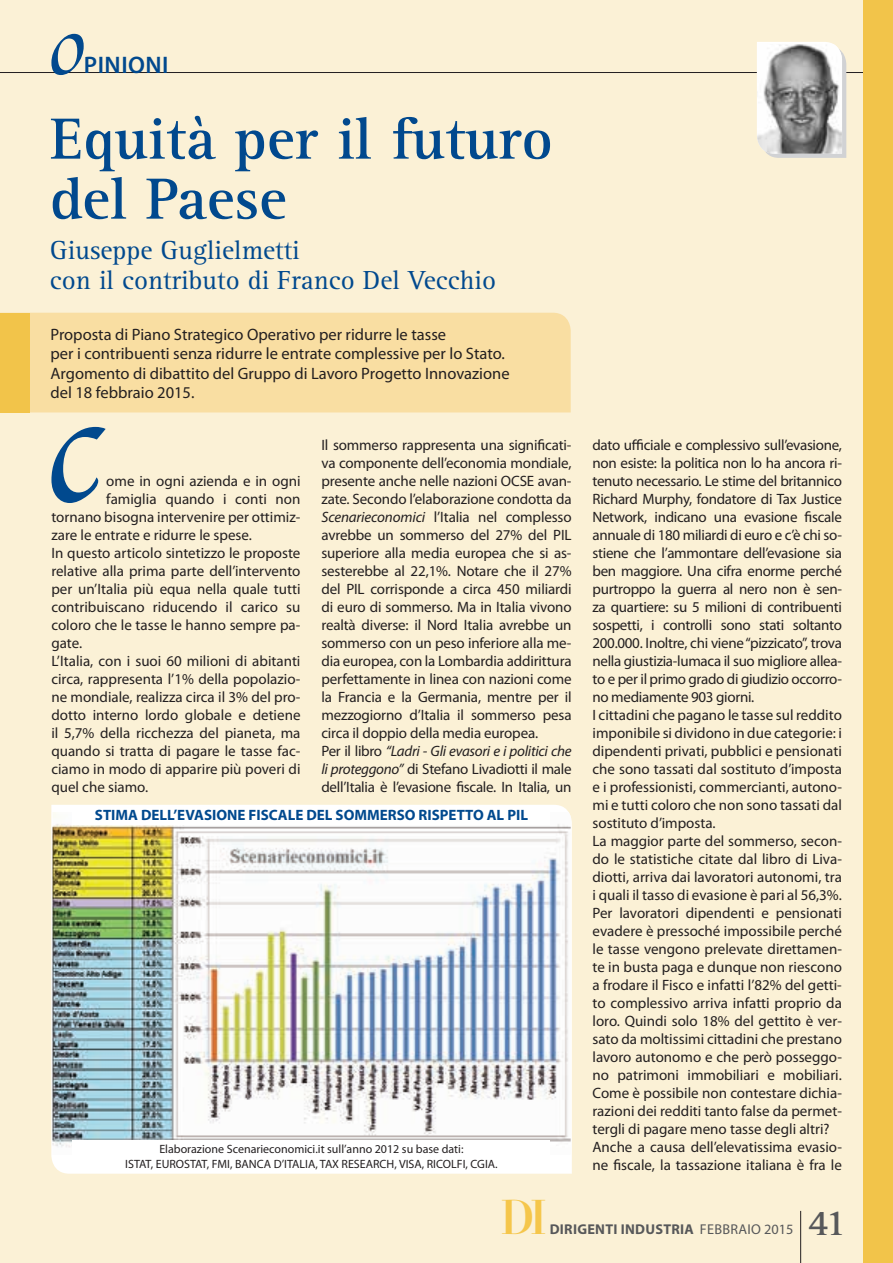
<style>
.page{position:relative;width:893px;height:1263px;background:#fbf1d6}
.page>*{position:absolute;margin:0;border:0;box-sizing:border-box;transform-origin:0 0}
.t1{font:158.55px "Apple Chancery";color:#01498e}
.t2{font:85.8px "Apple Chancery";color:#01498e}
.t3{font:700 60px/60px "Rotis Serif Std";color:#01498e}
.t4{font:700 48px "Didot LT Std";color:#f5c64b;scale:.85 1}
.t5{font:700 37.5px "Rotis Serif Std";color:#57585a}
.t6{font:27px/30px "Rotis Serif Std";color:#01498e}
.t7{font:600 24px "Myriad Pro";color:#01498e}
.t8{font:16.5px/19.5px "Myriad Pro";color:#231f20}
.t9{font:15px/18px "Myriad Pro";letter-spacing:-.005em;color:#231f20}
.t10{font:700 15px "Myriad Pro";color:#01498e}
.t11{font:700 14.25px "Myriad Pro";letter-spacing:.02em;color:#57585a}
.t12{font:14.25px "Myriad Pro";letter-spacing:.02em;color:#57585a}
.t13{font:12px/15px "Myriad Pro";color:#231f20;text-align:center}
.s1{font-style:italic}
</style>
<div class="page">
<hr style="left:0;top:72px;width:892px;height:1px;background:#231f20">
<div style="left:863px;top:0;width:30px;height:1263px;background:#f2c44a"></div>
<svg style="left:757px;top:42px;width:89px;height:116px"></svg>
<img style="left:757px;top:44px;width:85px;height:110px">
<svg style="left:51px;top:805px;width:521px;height:369px;background:#f8f7f5"></svg>
<img style="left:53px;top:812px;width:518px;height:343px">
<div style="left:30px;top:313px;width:541px;height:99px;background:#f9dea2"></div>
<hr style="left:800px;top:1211px;width:1px;height:52px;background:#231f20">
<div style="left:73px;top:809px;width:477px;height:15px;background:#fff"></div>
<div style="left:73px;top:1140px;width:477px;height:32px;background:#fff"></div>
<div style="left:0;top:313px;width:30px;height:99px;background:#f2c44a"></div>
<h2 class="t2" style="left:47px;top:-22px;width:38px">o</h2>
<h3 class="t7" style="left:84px;top:49px;width:12px">PINI</h3>
<h3 class="t7" style="left:128px;top:49px;width:29px">ONI</h3>
<h3 class="t3" style="left:50px;top:110px;width:504px">Equità per il futuro del Paese</h3>
<h3 class="t6" style="left:50px;top:236px;width:448px">Giuseppe Guglielmetti<br>con il contributo di Franco Del Vecchio</h3>
<p class="t8" style="left:51px;top:324px;width:461px">Proposta di Piano Strategico Operativo per ridurre le tasse<br>per i contribuenti senza ridurre le entrate complessive per lo Stato.<br>Argomento di dibattito del Gruppo di Lavoro Progetto Innovazione del 18 febbraio 2015.</p>
<h1 class="t1" style="left:43px;top:324px;width:62px">c</h1>
<p class="t9" style="left:321px;top:436px;width:252px">Il sommerso rappresenta una significati&shy;va componente dell’economia mondiale, presente anche nelle nazioni OCSE avan&shy;zate. Secondo l’elaborazione condotta da <span class="s1">Scenarieconomici</span> l’Italia nel complesso avrebbe un sommerso del 27% del PIL superiore alla media europea che si as&shy;sesterebbe al 22,1%. Notare che il 27% del PIL corrisponde a circa 450 miliardi di euro di sommerso. Ma in Italia vivono realtà diverse: il Nord Italia avrebbe un sommerso con un peso inferiore alla me&shy;dia europea, con la Lombardia addirittura perfettamente in linea con nazioni come la Francia e la Germania, mentre per il mezzogiorno d’Italia il sommerso pesa circa il doppio della media europea.<br>Per il libro <span class="s1">“Ladri - Gli evasori e i politici che li proteggono”</span> di Stefano Livadiotti il male dell’Italia è l’evasione fiscale. In Italia, un</p>
<p class="t9" style="left:592px;top:436px;width:251px">dato ufficiale e complessivo sull’evasione, non esiste: la politica non lo ha ancora ri&shy;tenuto necessario. Le stime del britannico Richard Murphy, fondatore di Tax Justice Network, indicano una evasione fiscale annuale di 180 miliardi di euro e c’è chi so&shy;stiene che l’ammontare dell’evasione sia ben maggiore. Una cifra enorme perché purtroppo la guerra al nero non è sen&shy;za quartiere: su 5 milioni di contribuenti sospetti, i controlli sono stati soltanto 200.000. Inoltre, chi viene “pizzicato”, trova nella giustizia-lumaca il suo migliore allea&shy;to e per il primo grado di giudizio occorro&shy;no mediamente 903 giorni.<br>I cittadini che pagano le tasse sul reddito imponibile si dividono in due categorie: i dipendenti privati, pubblici e pensionati che sono tassati dal sostituto d’imposta e i professionisti, commercianti, autono&shy;mi e tutti coloro che non sono tassati dal sostituto d’imposta.<br>La maggior parte del sommerso, secon&shy;do le statistiche citate dal libro di Liva&shy;diotti, arriva dai lavoratori autonomi, tra i quali il tasso di evasione è pari al 56,3%.<br>Per lavoratori dipendenti e pensionati evadere è pressoché impossibile perché le tasse vengono prelevate direttamen&shy;te in busta paga e dunque non riescono a frodare il Fisco e infatti l’82% del getti&shy;to complessivo arriva infatti proprio da loro. Quindi solo 18% del gettito è ver&shy;sato da moltissimi cittadini che prestano lavoro autonomo e che però posseggo&shy;no patrimoni immobiliari e mobiliari.<br>Come è possibile non contestare dichia&shy;razioni dei redditi tanto false da permet&shy;tergli di pagare meno tasse degli altri?<br>Anche a causa dell’elevatissima evasio&shy;ne fiscale, la tassazione italiana è fra le</p>
<p class="t9" style="left:106px;top:472px;width:196px">ome in ogni azienda e in ogni</p>
<p class="t9" style="left:106px;top:490px;width:196px">famiglia quando i conti non</p>
<p class="t9" style="left:51px;top:508px;width:251px">tornano bisogna intervenire per ottimiz-</p>
<p class="t9" style="left:51px;top:526px;width:202px">zare le entrate e ridurre le spese.</p>
<p class="t9" style="left:51px;top:544px;width:251px">In questo articolo sintetizzo le proposte</p>
<p class="t9" style="left:51px;top:562px;width:251px">relative alla prima parte dell’intervento</p>
<p class="t9" style="left:51px;top:580px;width:251px">per un’Italia più equa nella quale tutti</p>
<p class="t9" style="left:51px;top:598px;width:251px">contribuiscano riducendo il carico su</p>
<p class="t9" style="left:51px;top:616px;width:251px">coloro che le tasse le hanno sempre pa-</p>
<p class="t9" style="left:51px;top:634px;width:32px">gate.</p>
<p class="t9" style="left:51px;top:652px;width:251px">L’Italia, con i suoi 60 milioni di abitanti</p>
<p class="t9" style="left:51px;top:670px;width:251px">circa, rappresenta l’1% della popolazio-</p>
<p class="t9" style="left:51px;top:688px;width:251px">ne mondiale, realizza circa il 3% del pro-</p>
<p class="t9" style="left:51px;top:706px;width:251px">dotto interno lordo globale e detiene</p>
<p class="t9" style="left:51px;top:724px;width:251px">il 5,7% della ricchezza del pianeta, ma</p>
<p class="t9" style="left:51px;top:742px;width:251px">quando si tratta di pagare le tasse fac-</p>
<p class="t9" style="left:51px;top:760px;width:251px">ciamo in modo di apparire più poveri di</p>
<p class="t9" style="left:51px;top:778px;width:98px">quel che siamo.</p>
<p class="t10" style="left:95px;top:805px;width:433px">STIMA DELL’EVASIONE FISCALE DEL SOMMERSO RISPETTO AL PIL</p>
<p class="t13" style="left:125px;top:1142px;width:374px">Elaborazione Scenarieconomici.it sull’anno 2012 su base dati:<br>ISTAT, EUROSTAT, FMI, BANCA D’ITALIA, TAX RESEARCH, VISA, RICOLFI, CGIA.</p>
<h3 class="t4" style="left:501px;top:1188px;width:55px">DI</h3>
<p class="t11" style="left:550px;top:1220px;width:9px">DIRIGE</p>
<p class="t11" style="left:595px;top:1220px;width:85px">NTI INDUSTRIA</p>
<p class="t12" style="left:700px;top:1220px;width:95px">FEBBRAIO 2015</p>
<h3 class="t5" style="left:808px;top:1200px;width:40px">41</h3>
</div>
